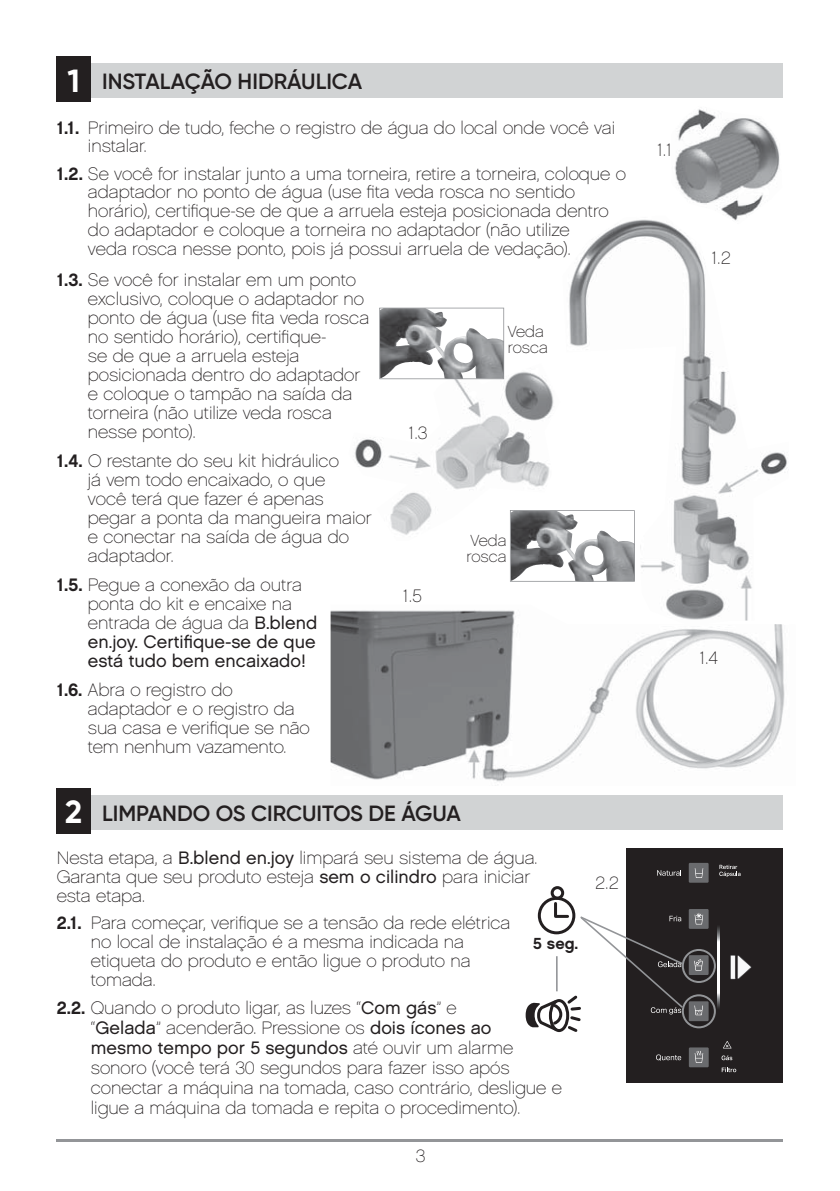
<style>
.page{position:relative;width:840px;height:1191px;background:#fff}
.page>*{position:absolute;margin:0;border:0;box-sizing:border-box;transform-origin:0 0}
.t1{font:600 22px "Gilroy";color:#231f20}
.t2{font:18px/19px "Chalet Paris Nineteen Sixty";color:#231f20}
.t3{font:18px/19px "Chalet London Nineteen Sixty";color:#231f20}
.t4{font:16px/16px "Chalet Paris Nineteen Sixty";color:#231f20}
.t5{font:16px "Chalet New York Nineteen Sixty";color:#231f20}
.s1{font-weight:700;font-size:32px;color:#fff}
.s2{font-family:"Chalet New York Nineteen Sixty"}
.s3{font-family:"Chalet London Nineteen Sixty"}
.s4{font-family:"Chalet Paris Nineteen Sixty"}
</style>
<div class="page">
<div style="left:88px;top:64px;width:694px;height:34px;background:#d1d3d4"></div>
<div style="left:57px;top:57px;width:34px;height:45px;background:#231f20"></div>
<img style="left:674px;top:109px;width:106px;height:106px">
<img style="left:330px;top:610px;width:455px;height:172px">
<img style="left:562px;top:215px;width:225px;height:411px">
<img style="left:354px;top:363px;width:200px;height:172px">
<svg style="left:379px;top:308px;width:125px;height:71px"></svg>
<svg style="left:509px;top:510px;width:125px;height:72px"></svg>
<hr style="left:57px;top:1140px;width:725px;height:2px;background:#939598">
<div style="left:88px;top:795px;width:694px;height:34px;background:#d1d3d4"></div>
<div style="left:57px;top:788px;width:34px;height:45px;background:#231f20"></div>
<div style="left:626px;top:848px;width:156px;height:234px;background:#231f20"></div>
<svg style="left:657px;top:870px;width:24px;height:5px"></svg>
<svg style="left:656px;top:1054px;width:24px;height:6px"></svg>
<svg style="left:721px;top:1055px;width:11px;height:5px"></svg>
<svg style="left:721px;top:1067px;width:14px;height:5px"></svg>
<svg style="left:719px;top:864px;width:21px;height:13px"></svg>
<svg style="left:723px;top:1041px;width:8px;height:7px"></svg>
<img style="left:717px;top:926px;width:2px;height:82px">
<svg style="left:730px;top:955px;width:20px;height:24px"></svg>
<svg style="left:688px;top:1047px;width:20px;height:20px"></svg>
<svg style="left:688px;top:863px;width:20px;height:19px"></svg>
<div style="left:537px;top:896px;width:38px;height:38px;border:3px solid #231f20;border-radius:50%"></div>
<div style="left:550px;top:886px;width:14px;height:13px;border:3px solid #231f20;border-radius:50%"></div>
<svg style="left:525px;top:900px;width:190px;height:133px"></svg>
<p class="t1" style="left:68px;top:72px;width:296px"><span class="s1">1</span> INSTALAÇÃO HIDRÁULICA</p>
<p class="t2" style="left:88px;top:120px;width:528px;line-height:18px;text-indent:-31px"><span class="s2">1.1.</span> Primeiro de tudo, feche o registro de água do local onde você vai instalar.</p>
<p class="t2" style="left:88px;top:166px;width:539px;text-indent:-31px"><span class="s2">1.2.</span> Se você for instalar junto a uma torneira, retire a torneira, coloque o adaptador no ponto de água (use fita veda rosca no sentido horário), certifique-se de que a arruela esteja posicionada dentro do adaptador e coloque a torneira no adaptador (não utilize<br>veda rosca nesse ponto, pois já possui arruela de vedação).</p>
<p class="t2" style="left:88px;top:272px;width:282px;text-indent:-31px"><span class="s2">1.3.</span> Se você for instalar em um ponto exclusivo, coloque o adaptador no ponto de água (use fita veda rosca no sentido horário), certifique-<br>se de que a arruela esteja posicionada dentro do adaptador e coloque o tampão na saída da torneira (não utilize veda rosca nesse ponto).</p>
<p class="t2" style="left:88px;top:453px;width:285px;text-indent:-31px"><span class="s2">1.4.</span> O restante do seu kit hidráulico<br>já vem todo encaixado, o que<br>você terá que fazer é apenas pegar a ponta da mangueira maior e conectar na saída de água do adaptador.</p>
<p class="t2" style="left:88px;top:577px;width:231px;text-indent:-31px"><span class="s2">1.5.</span> Pegue a conexão da outra ponta do kit e encaixe na entrada de água da <span class="s3">B.blend</span></p>
<p class="t3" style="left:88px;top:634px;width:229px">en.joy. Certifique-se de que está tudo bem encaixado!</p>
<p class="t2" style="left:88px;top:682px;width:223px;text-indent:-31px"><span class="s2">1.6.</span> Abra o registro do adaptador e o registro da sua casa e verifique se não tem nenhum vazamento.</p>
<p class="t2" style="left:408px;top:425px;width:21px">1.3</p>
<p class="t2" style="left:403px;top:588px;width:20px">1.5</p>
<p class="t4" style="left:507px;top:325px;width:41px">Veda rosca</p>
<p class="t4" style="left:466px;top:534px;width:41px">Veda rosca</p>
<p class="t1" style="left:65px;top:804px;width:397px"><span class="s1">2</span> LIMPANDO OS CIRCUITOS DE ÁGUA</p>
<p class="t2" style="left:57px;top:850px;width:482px">Nesta etapa, a <span class="s3">B.blend en.joy</span> limpará seu sistema de água.<br>Garanta que seu produto esteja <span class="s3">sem o cilindro</span> para iniciar esta etapa.</p>
<p class="t2" style="left:91px;top:915px;width:421px;text-indent:-34px"><span class="s2">2.1.</span> Para começar, verifique se a tensão da rede elétrica no local de instalação é a mesma indicada na etiqueta do produto e então ligue o produto na tomada.</p>
<p class="t2" style="left:91px;top:999px;width:402px;line-height:20px;text-indent:-34px"><span class="s2">2.2.</span> Quando o produto ligar, as luzes “<span class="s3">Com gás</span>” e “<span class="s3">Gelada</span>” acenderão. Pressione os <span class="s3">dois ícones ao</span></p>
<p class="t3" style="left:91px;top:1040px;width:424px">mesmo tempo por 5 segundos <span class="s4">até ouvir um alarme</span></p>
<p class="t2" style="left:91px;top:1059px;width:472px;line-height:20px">sonoro (você terá 30 segundos para fazer isso após conectar a máquina na tomada, caso contrário, desligue e ligue a máquina da tomada e repita o procedimento).</p>
<p class="t5" style="left:533px;top:936px;width:47px">5 seg.</p>
<p class="t2" style="left:415px;top:1148px;width:11px">3</p>
<p class="t2" style="left:595px;top:874px;width:25px">2.2</p>
<p class="t2" style="left:657px;top:142px;width:16px">1.1</p>
<p class="t2" style="left:711px;top:250px;width:21px">1.2</p>
<p class="t2" style="left:699px;top:650px;width:20px">1.4</p>
</div>
